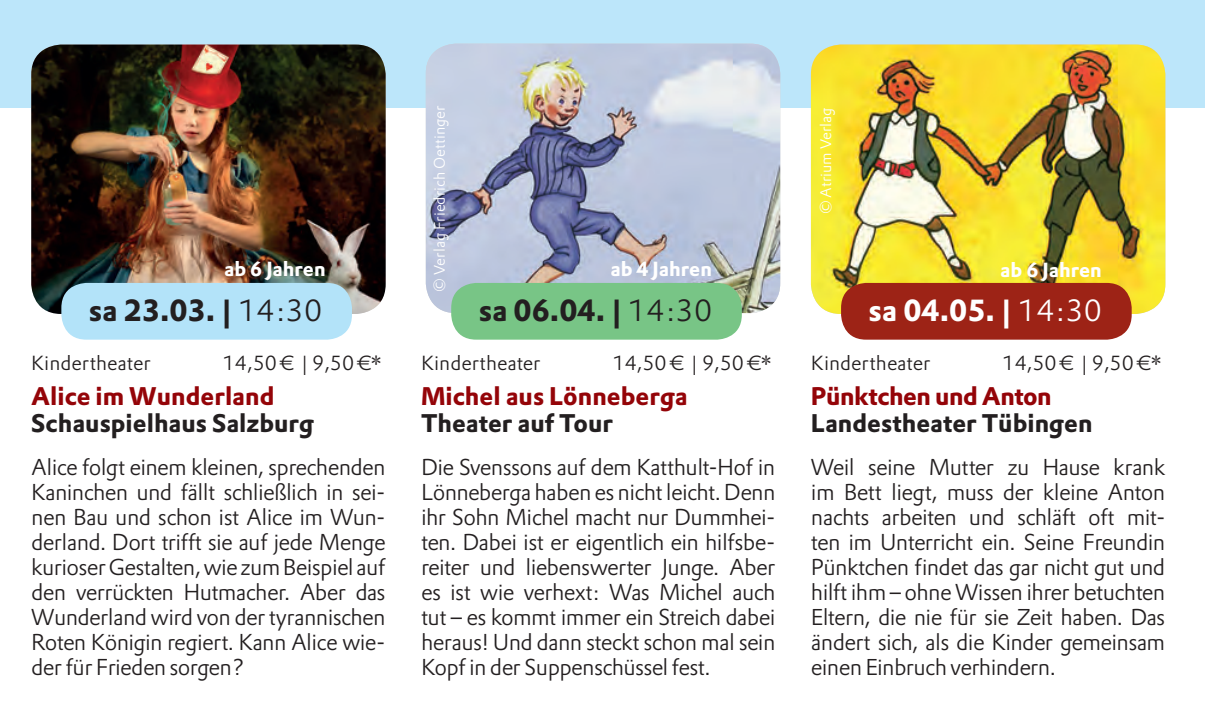
<style>
.page{position:relative;width:1205px;height:709px;background:#fff}
.page>*{position:absolute;margin:0;border:0;box-sizing:border-box;transform-origin:0 0}
.t1{font:700 30px "DTL Prokyon TOT";color:#231f20}
.t2{font:700 30px "DTL Prokyon TOT";color:#fff}
.t3{font:700 25px "DTL Prokyon TOT";color:#231f20}
.t4{font:700 25px "DTL Prokyon TOT";color:#940408}
.t5{font:700 25px "DTL Prokyon TOT";letter-spacing:-.02em;color:#940408}
.t6{font:300 22.5px/25px "DTL Prokyon TOT";letter-spacing:-.03em;color:#231f20;text-align:justify}
.t7{font:300 20px "DTL Prokyon TOT";color:#231f20}
.t8{font:700 20px "DTL Prokyon TOT";color:#fff}
.t9{font:300 15px "DTL Prokyon TOT";color:#fff}
.s1{font-weight:300}
</style>
<div class="page">
<div style="left:0;top:0;width:1205px;height:107px;background:#bce6fa"></div>
<img style="left:31px;top:45px;width:355px;height:269px">
<div style="left:61px;top:283px;width:291px;height:56px;background:#b3e3f9;border-radius:25px"></div>
<img style="left:811px;top:45px;width:354px;height:269px">
<div style="left:841px;top:283px;width:290px;height:56px;background:#9d2316;border-radius:25px"></div>
<img style="left:426px;top:44px;width:354px;height:269px">
<div style="left:451px;top:283px;width:291px;height:56px;background:#78c586;border-radius:25px"></div>
<p class="t9" style="left:430px;top:292px;width:188px;rotate:-90deg">© Verlag Friedrich Oettinger</p>
<p class="t9" style="left:816px;top:214px;width:108px;rotate:-90deg">© Atrium Verlag</p>
<p class="t8" style="left:224px;top:255px;width:103px">ab 6 Jahren</p>
<p class="t8" style="left:610px;top:256px;width:103px">ab 4 Jahren</p>
<p class="t8" style="left:1000px;top:257px;width:103px">ab 6 Jahren</p>
<h1 class="t1" style="left:89px;top:290px;width:235px">sa 23.03. | <span class="s1">14:30</span></h1>
<p class="t7" style="left:31px;top:350px;width:121px">Kindertheater</p>
<p class="t7" style="left:223px;top:350px;width:161px">14,50 € | 9,50 €*</p>
<p class="t4" style="left:31px;top:379px;width:245px">Alice im Wunderland</p>
<p class="t3" style="left:31px;top:407px;width:284px">Schauspielhaus Salzburg</p>
<p class="t6" style="left:31px;top:454px;width:356px">Alice folgt einem kleinen, sprechenden Kaninchen und fällt schließlich in sei&shy;nen Bau und schon ist Alice im Wun&shy;derland. Dort trifft sie auf jede Menge kurioser Gestalten, wie zum Beispiel auf den verrückten Hutmacher. Aber das Wunderland wird von der tyrannischen Roten Königin regiert. Kann Alice wie&shy;der für Frieden sorgen?</p>
<h1 class="t1" style="left:479px;top:290px;width:235px">sa 06.04. | <span class="s1">14:30</span></h1>
<p class="t7" style="left:421px;top:350px;width:121px">Kindertheater</p>
<p class="t7" style="left:613px;top:350px;width:161px">14,50 € | 9,50 €*</p>
<p class="t4" style="left:421px;top:379px;width:268px">Michel aus Lönneberga</p>
<p class="t3" style="left:421px;top:407px;width:193px">Theater auf Tour</p>
<p class="t6" style="left:421px;top:454px;width:356px">Die Svenssons auf dem Katthult-Hof in Lönneberga haben es nicht leicht. Denn ihr Sohn Michel macht nur Dummhei&shy;ten. Dabei ist er eigentlich ein hilfsbe&shy;reiter und liebenswerter Junge. Aber es ist wie verhext: Was Michel auch tut – es kommt immer ein Streich dabei heraus! Und dann steckt schon mal sein Kopf in der Suppenschüssel fest.</p>
<h1 class="t2" style="left:868px;top:290px;width:235px">sa 04.05. | <span class="s1">14:30</span></h1>
<p class="t7" style="left:811px;top:350px;width:121px">Kindertheater</p>
<p class="t7" style="left:1002px;top:350px;width:161px">14,50 € | 9,50 €*</p>
<p class="t5" style="left:811px;top:379px;width:242px">Pünktchen und Anton</p>
<p class="t3" style="left:811px;top:407px;width:283px">Landestheater Tübingen</p>
<p class="t6" style="left:811px;top:454px;width:356px">Weil seine Mutter zu Hause krank im Bett liegt, muss der kleine Anton nachts arbeiten und schläft oft mit&shy;ten im Unterricht ein. Seine Freundin Pünktchen findet das gar nicht gut und hilft ihm – ohne Wissen ihrer betuchten Eltern, die nie für sie Zeit haben. Das ändert sich, als die Kinder gemeinsam einen Einbruch verhindern.</p>
</div>
